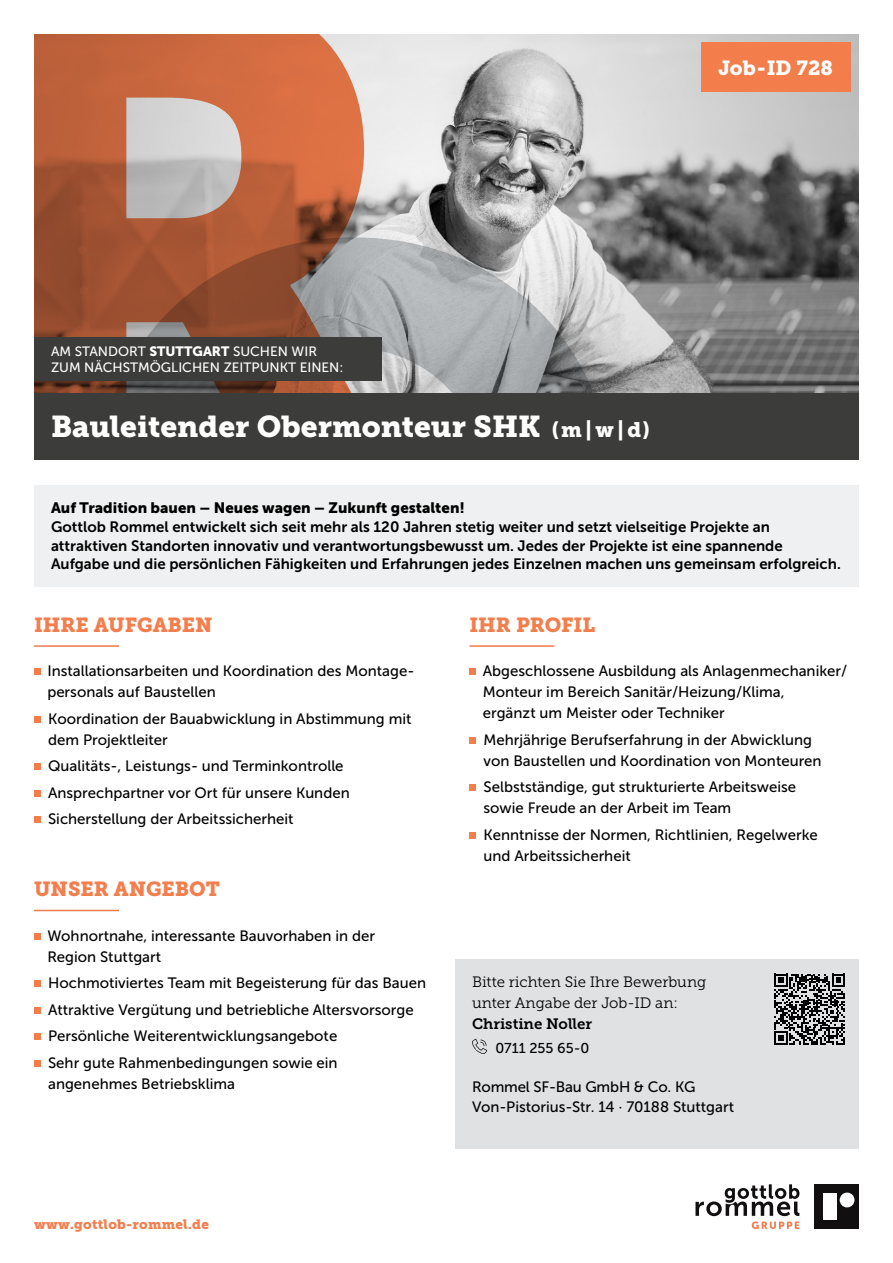
<style>
.page{position:relative;width:893px;height:1263px;background:#fff}
.page>*{position:absolute;margin:0;border:0;box-sizing:border-box;transform-origin:0 0}
.t1{font:30px "Museo Slab 900";color:#fff}
.t2{font:20.25px "Museo Slab 900";color:#f47d4c}
.t3{font:20.25px "Museo Slab 900";color:#fff}
.t4{font:15px/21px "Museo Sans 500";color:#000}
.t5{font:15px/18.8px "Museo Sans 700";color:#000}
.t6{font:15px/21px "Museo Slab 300";color:#000}
.t7{font:15px "Museo Sans 900";color:#000}
.t8{font:15px "Museo Slab 700";color:#000}
.t9{font:14.25px "Museo Sans 500";color:#000}
.t10{font:13.5px/16.5px "Museo Sans 500";color:#fff}
.t11{font:13.5px "Museo Slab 900";letter-spacing:.02em;color:#f47d4c}
.s1{font-family:"Museo Sans 900"}
.s2{font-size:21px}
</style>
<div class="page">
<svg style="left:695px;top:1184px;width:104px;height:45px"></svg>
<div style="left:814px;top:1184px;width:45px;height:45px;background:#110f0f"></div>
<div style="left:840px;top:1192px;width:14px;height:15px;background:#fff;border-radius:50%"></div>
<div style="left:823px;top:1193px;width:14px;height:27px;background:#fff"></div>
<img style="left:405px;top:34px;width:454px;height:359px">
<hr style="left:469px;top:645px;width:85px;height:2px;background:#ef7c4d">
<div style="left:469px;top:668px;width:7px;height:7px;background:#f47d4c"></div>
<div style="left:469px;top:737px;width:7px;height:6px;background:#f47d4c"></div>
<div style="left:469px;top:784px;width:7px;height:7px;background:#f47d4c"></div>
<div style="left:469px;top:832px;width:7px;height:6px;background:#f47d4c"></div>
<hr style="left:34px;top:645px;width:85px;height:2px;background:#ef7c4d">
<div style="left:34px;top:668px;width:6px;height:7px;background:#f47d4c"></div>
<svg style="left:34px;top:716px;width:6px;height:6px"></svg>
<div style="left:34px;top:763px;width:6px;height:7px;background:#f47d4c"></div>
<svg style="left:34px;top:790px;width:6px;height:6px"></svg>
<div style="left:34px;top:816px;width:6px;height:7px;background:#f47d4c"></div>
<hr style="left:34px;top:910px;width:85px;height:1px;background:#ef7c4d">
<svg style="left:34px;top:933px;width:6px;height:6px"></svg>
<div style="left:34px;top:980px;width:6px;height:7px;background:#f47d4c"></div>
<svg style="left:34px;top:1007px;width:6px;height:6px"></svg>
<div style="left:34px;top:1033px;width:6px;height:7px;background:#f47d4c"></div>
<svg style="left:34px;top:1060px;width:6px;height:6px"></svg>
<div style="left:34px;top:485px;width:825px;height:101px;background:#eff0f1"></div>
<div style="left:455px;top:959px;width:404px;height:189px;background:#dfe1e3"></div>
<svg style="left:472px;top:1039px;width:15px;height:15px"></svg>
<svg style="left:774px;top:974px;width:71px;height:71px"></svg>
<svg style="left:34px;top:34px;width:371px;height:359px;background:#c17f64"></svg>
<svg style="left:97px;top:237px;width:515px;height:156px;background:#a38d84"></svg>
<div style="left:34px;top:393px;width:825px;height:67px;background:#3c3c3b"></div>
<div style="left:34px;top:337px;width:348px;height:44px;background:#3c3c3b"></div>
<div style="left:701px;top:43px;width:149px;height:49px;background:#f47d4c"></div>
<h2 class="t3" style="left:718px;top:56px;width:116px">Job-ID 728</h2>
<p class="t10" style="left:51px;top:343px;width:294px">AM STANDORT <span class="s1">STUTTGART</span> SUCHEN WIR<br>ZUM NÄCHSTMÖGLICHEN ZEITPUNKT EINEN:</p>
<h1 class="t1" style="left:51px;top:409px;width:600px">Bauleitender Obermonteur SHK <span class="s2">(m | w | d)</span></h1>
<p class="t7" style="left:51px;top:499px;width:415px">Auf Tradition bauen – Neues wagen – Zukunft gestalten!</p>
<p class="t5" style="left:51px;top:517px;width:791px">Gottlob Rommel entwickelt sich seit mehr als 120 Jahren stetig weiter und setzt vielseitige Projekte an attraktiven Standorten innovativ und verantwortungsbewusst um. Jedes der Projekte ist eine spannende<br>Aufgabe und die persönlichen Fähigkeiten und Erfahrungen jedes Einzelnen machen uns gemeinsam erfolgreich.</p>
<h2 class="t2" style="left:34px;top:613px;width:180px">IHRE AUFGABEN</h2>
<p class="t4" style="left:47px;top:661px;width:369px">Installationsarbeiten und Koordination des Montage&shy;personals auf Baustellen</p>
<p class="t4" style="left:48px;top:708px;width:365px">Koordination der Bauabwicklung in Abstimmung mit dem Projektleiter</p>
<p class="t4" style="left:48px;top:753px;width:303px;line-height:26.5px">Qualitäts-, Leistungs- und Terminkontrolle<br>Ansprechpartner vor Ort für unsere Kunden<br>Sicherstellung der Arbeitssicherheit</p>
<h2 class="t2" style="left:34px;top:877px;width:187px">UNSER ANGEBOT</h2>
<p class="t4" style="left:47px;top:925px;width:329px">Wohnortnahe, interessante Bauvorhaben in der<br>Region Stuttgart</p>
<p class="t4" style="left:48px;top:970px;width:380px;line-height:26.5px">Hochmotiviertes Team mit Begeisterung für das Bauen Attraktive Vergütung und betriebliche Altersvorsorge Persönliche Weiterentwicklungsangebote<br>Sehr gute Rahmenbedingungen sowie ein</p>
<p class="t4" style="left:48px;top:1073px;width:189px">angenehmes Betriebsklima</p>
<p class="t11" style="left:34px;top:1216px;width:176px">www.gottlob-rommel.de</p>
<h2 class="t2" style="left:469px;top:613px;width:127px">IHR PROFIL</h2>
<p class="t4" style="left:483px;top:661px;width:366px">Abgeschlossene Ausbildung als Anlagenmechaniker/<br>Monteur im Bereich Sanitär/Heizung/Klima,<br>ergänzt um Meister oder Techniker</p>
<p class="t4" style="left:484px;top:729px;width:340px">Mehrjährige Berufserfahrung in der Abwicklung von Baustellen und Koordination von Monteuren</p>
<p class="t4" style="left:484px;top:777px;width:314px">Selbstständige, gut strukturierte Arbeitsweise sowie Freude an der Arbeit im Team</p>
<p class="t4" style="left:484px;top:824px;width:336px">Kenntnisse der Normen, Richtlinien, Regelwerke und Arbeitssicherheit</p>
<p class="t6" style="left:472px;top:972px;width:236px">Bitte richten Sie Ihre Bewerbung unter Angabe der Job-ID an:</p>
<p class="t8" style="left:472px;top:1016px;width:122px">Christine Noller</p>
<p class="t9" style="left:495px;top:1040px;width:96px">0711 255 65-0</p>
<p class="t4" style="left:472px;top:1077px;width:264px;line-height:19.5px">Rommel SF-Bau GmbH &amp; Co. KG<br>Von-Pistorius-Str. 14 · 70188 Stuttgart</p>
</div>
